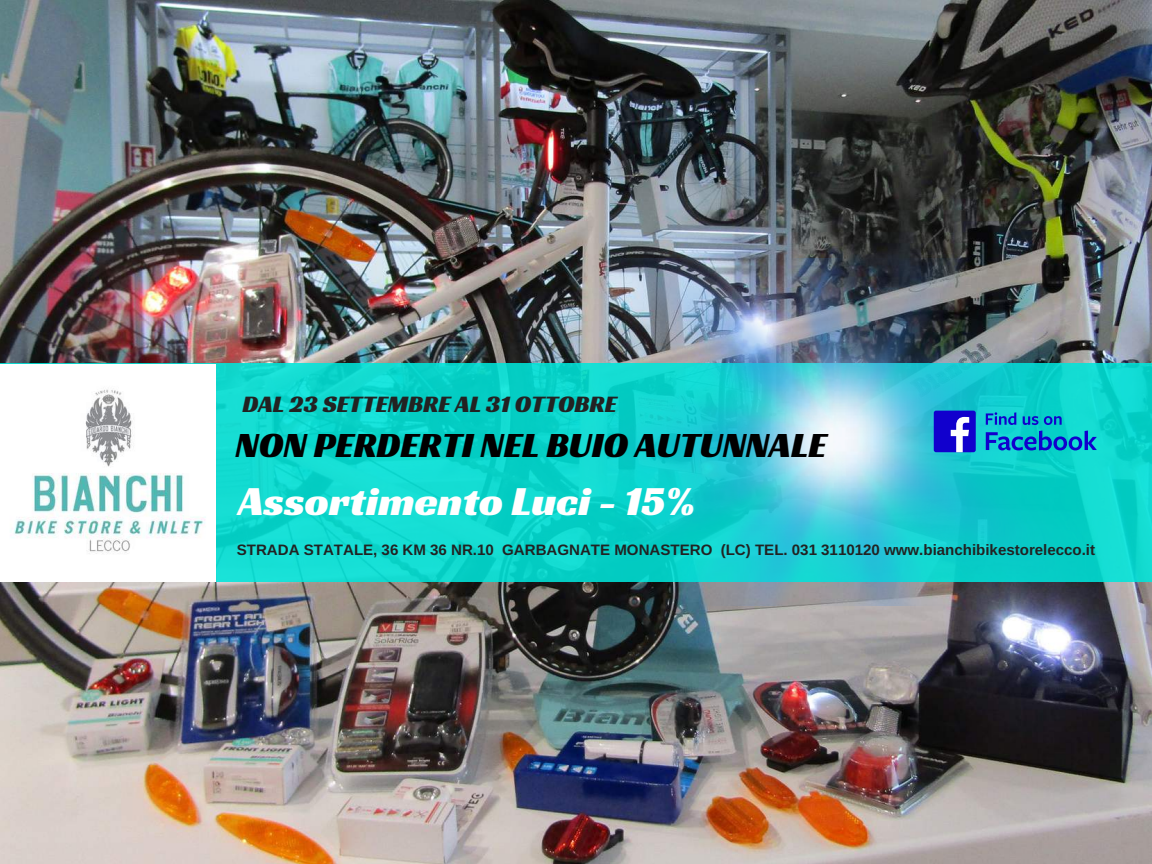
<style>
.page{position:relative;width:1152px;height:864px;background:#fff}
.page>*{position:absolute;margin:0;border:0;box-sizing:border-box;transform-origin:0 0}
.t1{font:42.3px "Racing Sans One";color:#fff}
.t2{font:36.3px "Racing Sans One";color:#000}
.t3{font:24.15px "Racing Sans One";color:#222}
.t4{font:700 15.15px "Arimo";color:#222}
</style>
<div class="page">
<img style="left:0;top:0;width:1152px;height:864px">
<svg style="left:0;top:363px;width:1152px;height:219px;background:#0ed7cd"></svg>
<img style="left:544px;top:259px;width:573px;height:346px">
<img style="left:0;top:364px;width:216px;height:218px">
<svg style="left:986px;top:412px;width:30px;height:13px"></svg>
<svg style="left:1023px;top:416px;width:15px;height:9px"></svg>
<svg style="left:1044px;top:416px;width:18px;height:9px"></svg>
<svg style="left:986px;top:431px;width:111px;height:20px;background:#0f83cd"></svg>
<div style="left:934px;top:411px;width:42px;height:41px;background:#1100cd;border-radius:2px"></div>
<svg style="left:951px;top:417px;width:18px;height:35px"></svg>
<h3 class="t3" style="left:242px;top:388px;width:376px">DAL 23 SETTEMBRE AL 31 OTTOBRE</h3>
<h2 class="t2" style="left:235px;top:421px;width:593px">NON PERDERTI NEL BUIO AUTUNNALE</h2>
<h1 class="t1" style="left:238px;top:474px;width:459px">Assortimento Luci - 15%</h1>
<p class="t4" style="left:237px;top:541px;width:860px">STRADA STATALE, 36 KM 36 NR.10 GARBAGNATE MONASTERO (LC) TEL. 031 3110120 www.bianchibikestorelecco.it</p>
</div>
